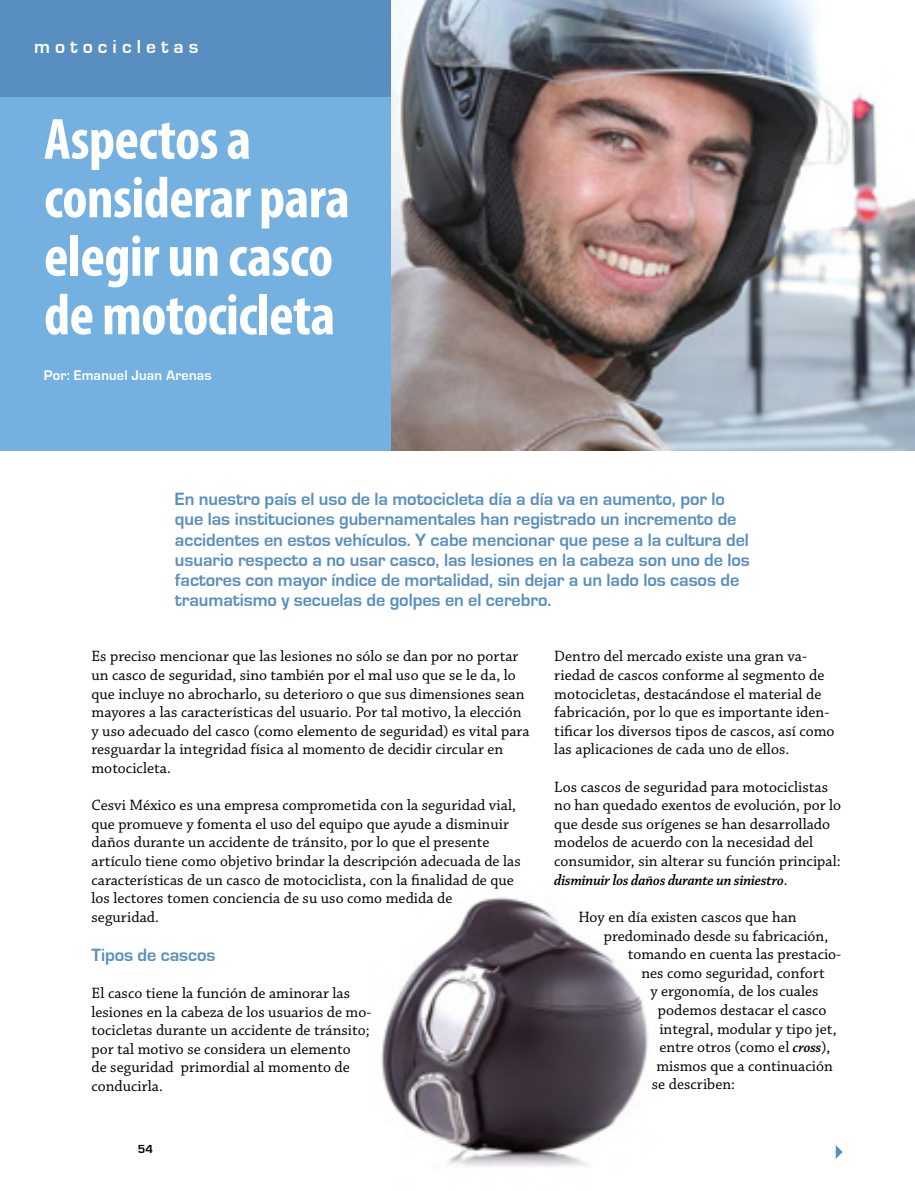
<style>
.page{position:relative;width:915px;height:1191px;background:#fff}
.page>*{position:absolute;margin:0;border:0;box-sizing:border-box;transform-origin:0 0}
.t1{font:700 condensed 58.5px/58.5px "Myriad Pro";letter-spacing:-.01em;color:#fff}
.t2{font:700 19.5px "Eurostile";letter-spacing:.26em;color:#fff}
.t3{font:700 18.3px/20.2px "Eurostile";letter-spacing:-.005em;color:#588fc0}
.t4{font:15.75px/18.6px "Chaparral Pro";color:#000}
.t5{font:15.75px "Chaparral Pro Semibold It Disp";color:#000}
.t6{font:700 14.4px "Eurostile";letter-spacing:.01em;color:#fff}
.t7{font:700 12px "Eurostile";color:#000}
.s1{font-family:"Chaparral Pro"}
.s2{font-family:"Chaparral Pro Semibold It Disp"}
</style>
<div class="page">
<img style="left:381px;top:897px;width:268px;height:270px">
<svg style="left:835px;top:1145px;width:7px;height:13px"></svg>
<img style="left:390px;top:0;width:524px;height:451px">
<div style="left:0;top:63px;width:390px;height:388px;background:#74b1e0"></div>
<div style="left:0;top:0;width:390px;height:97px;background:#588fc0"></div>
<p class="t2" style="left:34px;top:36px;width:166px">motocicletas</p>
<h1 class="t1" style="left:44px;top:109px;width:307px">Aspectos a considerar para elegir un casco de motocicleta</h1>
<p class="t6" style="left:44px;top:367px;width:169px">Por: Emanuel Juan Arenas</p>
<p class="t3" style="left:175px;top:489px;width:576px">En nuestro país el uso de la motocicleta día a día va en aumento, por lo que las instituciones gubernamentales han registrado un incremento de accidentes en estos vehículos. Y cabe mencionar que pese a la cultura del usuario respecto a no usar casco, las lesiones en la cabeza son uno de los factores con mayor índice de mortalidad, sin dejar a un lado los casos de traumatismo y secuelas de golpes en el cerebro.</p>
<p class="t4" style="left:91px;top:647px;width:439px">Es preciso mencionar que las lesiones no sólo se dan por no portar un casco de seguridad, sino también por el mal uso que se le da, lo que incluye no abrocharlo, su deterioro o que sus dimensiones sean mayores a las características del usuario. Por tal motivo, la elección y uso adecuado del casco (como elemento de seguridad) es vital para resguardar la integridad física al momento de decidir circular en motocicleta.</p>
<p class="t4" style="left:91px;top:796px;width:430px">Cesvi México es una empresa comprometida con la seguridad vial, que promueve y fomenta el uso del equipo que ayude a disminuir daños durante un accidente de tránsito, por lo que el presente artículo tiene como objetivo brindar la descripción adecuada de las características de un casco de motociclista, con la finalidad de que los lectores tomen conciencia de su uso como medida de seguridad.</p>
<p class="t3" style="left:91px;top:945px;width:125px">Tipos de cascos</p>
<p class="t4" style="left:91px;top:984px;width:281px">El casco tiene la función de aminorar las lesiones en la cabeza de los usuarios de mo&shy;tocicletas durante un accidente de tránsito; por tal motivo se considera un elemento<br>de seguridad primordial al momento de conducirla.</p>
<p class="t7" style="left:138px;top:1142px;width:17px">54</p>
<p class="t4" style="left:554px;top:647px;width:281px">Dentro del mercado existe una gran va&shy;riedad de cascos conforme al segmento de motocicletas, destacándose el material de fabricación, por lo que es importante iden&shy;tificar los diversos tipos de cascos, así como las aplicaciones de cada uno de ellos.</p>
<p class="t4" style="left:554px;top:778px;width:288px">Los cascos de seguridad para motociclistas no han quedado exentos de evolución, por lo que desde sus orígenes se han desarrollado modelos de acuerdo con la necesidad del consumidor, sin alterar su función principal:</p>
<p class="t5" style="left:554px;top:871px;width:235px">disminuir los daños durante un siniestro<span class="s1">.</span></p>
<p class="t4" style="left:578px;top:908px;width:220px">Hoy en día existen cascos que han</p>
<p class="t4" style="left:603px;top:926px;width:226px">predominado desde su fabricación,</p>
<p class="t4" style="left:627px;top:945px;width:215px">tomando en cuenta las prestacio-</p>
<p class="t4" style="left:641px;top:964px;width:185px">nes como seguridad, confort</p>
<p class="t4" style="left:650px;top:982px;width:169px">y ergonomía, de los cuales</p>
<p class="t4" style="left:657px;top:1001px;width:170px">podemos destacar el casco</p>
<p class="t4" style="left:659px;top:1020px;width:179px">integral, modular y tipo jet,</p>
<p class="t4" style="left:659px;top:1038px;width:172px">entre otros (como el <span class="s2">cross</span>),</p>
<p class="t4" style="left:656px;top:1057px;width:178px">mismos que a continuación</p>
<p class="t4" style="left:651px;top:1075px;width:85px">se describen:</p>
</div>
